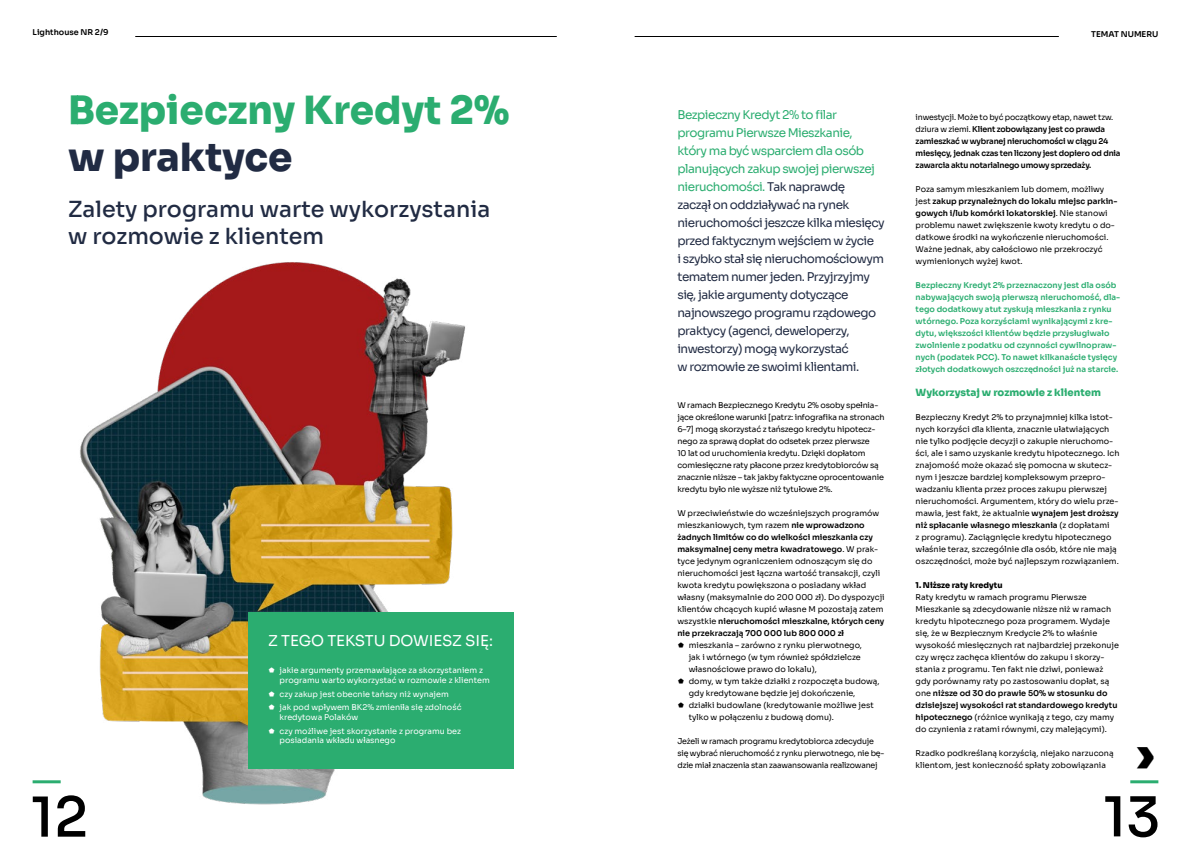
<style>
.page{position:relative;width:1191px;height:842px;background:#fff}
.page>*{position:absolute;margin:0;border:0;box-sizing:border-box;transform-origin:0 0}
.t1{font:500 55px "Sora";color:#000}
.t2{font:800 48px "Sora";color:#000}
.t3{font:800 38.9px "Sora";color:#2bad70}
.t4{font:800 38.9px "Sora";color:#212b43}
.t5{font:500 22.2px/26.6px "Sora";color:#212b43}
.t6{font:15px "Sora";letter-spacing:-.005em;color:#fff}
.t7{font:12px/18px "Sora";letter-spacing:-.04em;color:#212b43}
.t8{font:800 10px "Sora";color:#2bad70}
.t9{font:8px/12px "Sora";color:#000}
.t10{font:8px/12px "Sora";letter-spacing:-.02em;color:#000}
.t11{font:600 8px/12px "Sora";color:#2bad70}
.t12{font:8px/9.6px "Sora";color:#fff}
.t13{font:600 8px/12px "Sora";letter-spacing:-.02em;color:#000}
.t14{font:600 8px "Sora";color:#000}
.t15{font:800 8px "Sora";color:#000}
.s1{color:#2bad70}
.s2{font-weight:600}
.s3{font-weight:400}
</style>
<div class="page">
<hr style="left:135px;top:36px;width:422px;height:1px;background:#000">
<img style="left:32px;top:262px;width:482px;height:543px">
<hr style="left:634px;top:36px;width:424px;height:1px;background:#000">
<div style="left:248px;top:612px;width:265px;height:156px;background:#2bad70"></div>
<hr style="left:33px;top:780px;width:28px;height:3px;background:#2bad70">
<hr style="left:1130px;top:780px;width:28px;height:3px;background:#2bad70">
<p class="t14" style="left:33px;top:26px;width:77px">Lighthouse NR 2/9</p>
<p class="t14" style="left:1091px;top:28px;width:69px">TEMAT NUMERU</p>
<h3 class="t3" style="left:68px;top:78px;width:443px">Bezpieczny Kredyt 2%</h3>
<h3 class="t4" style="left:68px;top:125px;width:226px">w praktyce</h3>
<h3 class="t5" style="left:68px;top:194px;width:424px">Zalety programu warte wykorzystania w rozmowie z klientem</h3>
<h3 class="t6" style="left:268px;top:629px;width:226px">Z TEGO TEKSTU DOWIESZ SIĘ:</h3>
<p class="t12" style="left:279px;top:665px;width:212px">jakie argumenty przemawiające za skorzystaniem z programu warto wykorzystać w rozmowie z klientem</p>
<p class="t12" style="left:279px;top:686px;width:183px;line-height:13.8px">czy zakup jest obecnie tańszy niż wynajem jak pod wpływem BK2% zmieniła się zdolność</p>
<p class="t12" style="left:279px;top:709px;width:183px;line-height:13.9px">kredytowa Polaków<br>czy możliwe jest skorzystanie z programu bez</p>
<p class="t12" style="left:279px;top:735px;width:117px">posiadania wkładu własnego</p>
<p class="t7" style="left:677px;top:105px;width:209px"><span class="s1">Bezpieczny Kredyt 2% to filar programu Pierwsze Mieszkanie, który ma być wsparciem dla osób planujących zakup swojej pierwszej nieruchomości.</span> Tak naprawdę<br>zaczął on oddziaływać na rynek nieruchomości jeszcze kilka miesięcy przed faktycznym wejściem w życie<br>i szybko stał się nieruchomościowym tematem numer jeden. Przyjrzyjmy się, jakie argumenty dotyczące najnowszego programu rządowego praktycy (agenci, deweloperzy, inwestorzy) mogą wykorzystać<br>w rozmowie ze swoimi klientami.</p>
<p class="t10" style="left:677px;top:398px;width:209px">W ramach Bezpiecznego Kredytu 2% osoby spełnia&shy;jące określone warunki [patrz: infografika na stronach 6–7] mogą skorzystać z tańszego kredytu hipotecz&shy;nego za sprawą dopłat do odsetek przez pierwsze<br>10 lat od uruchomienia kredytu. Dzięki dopłatom comiesięczne raty płacone przez kredytobiorców są znacznie niższe – tak jakby faktyczne oprocentowanie kredytu było nie wyższe niż tytułowe 2%.</p>
<p class="t9" style="left:677px;top:506px;width:209px">W przeciwieństwie do wcześniejszych programów mieszkaniowych, tym razem <span class="s2">nie wprowadzono żadnych limitów co do wielkości mieszkania czy maksymalnej ceny metra kwadratowego</span>. W prak&shy;tyce jedynym ograniczeniem odnoszącym się do nieruchomości jest łączna wartość transakcji, czyli kwota kredytu powiększona o posiadany wkład własny (maksymalnie do 200 000 zł). Do dyspozycji klientów chcących kupić własne M pozostają zatem wszystkie <span class="s2">nieruchomości mieszkalne, których ceny nie przekraczają 700 000 lub 800 000 zł</span></p>
<p class="t9" style="left:689px;top:638px;width:192px">mieszkania – zarówno z rynku pierwotnego,<br>jak i wtórnego (w tym również spółdzielcze własnościowe prawo do lokalu),<br>domy, w tym także działki z rozpoczęta budową, gdy kredytowane będzie jej dokończenie, działki budowlane (kredytowanie możliwe jest tylko w połączeniu z budową domu).</p>
<p class="t10" style="left:677px;top:734px;width:208px">Jeżeli w ramach programu kredytobiorca zdecyduje się wybrać nieruchomość z rynku pierwotnego, nie bę&shy;dzie miał znaczenia stan zaawansowania realizowanej</p>
<p class="t13" style="left:915px;top:110px;width:206px"><span class="s3">inwestycji. Może to być początkowy etap, nawet tzw. dziura w ziemi.</span> Klient zobowiązany jest co prawda zamieszkać w wybranej nieruchomości w ciągu 24 miesięcy, jednak czas ten liczony jest dopiero od dnia zawarcia aktu notarialnego umowy sprzedaży.</p>
<p class="t9" style="left:915px;top:182px;width:203px">Poza samym mieszkaniem lub domem, możliwy jest <span class="s2">zakup przynależnych do lokalu miejsc parkin&shy;gowych i/lub komórki lokatorskiej</span>. Nie stanowi problemu nawet zwiększenie kwoty kredytu o do&shy;datkowe środki na wykończenie nieruchomości.<br>Ważne jednak, aby całościowo nie przekroczyć wymienionych wyżej kwot.</p>
<p class="t11" style="left:915px;top:278px;width:206px">Bezpieczny Kredyt 2% przeznaczony jest dla osób nabywających swoją pierwszą nieruchomość, dla&shy;tego dodatkowy atut zyskują mieszkania z rynku wtórnego. Poza korzyściami wynikającymi z kre&shy;dytu, większości klientów będzie przysługiwało zwolnienie z podatku od czynności cywilnopraw&shy;nych (podatek PCC). To nawet kilkanaście tysięcy złotych dodatkowych oszczędności już na starcie.</p>
<p class="t8" style="left:915px;top:384px;width:187px">Wykorzystaj w rozmowie z klientem</p>
<p class="t9" style="left:915px;top:410px;width:205px">Bezpieczny Kredyt 2% to przynajmniej kilka istot&shy;nych korzyści dla klienta, znacznie ułatwiających nie tylko podjęcie decyzji o zakupie nieruchomo&shy;ści, ale i samo uzyskanie kredytu hipotecznego. Ich znajomość może okazać się pomocna w skutecz&shy;nym i jeszcze bardziej kompleksowym przepro&shy;wadzaniu klienta przez proces zakupu pierwszej nieruchomości. Argumentem, który do wielu prze&shy;mawia, jest fakt, że aktualnie <span class="s2">wynajem jest droższy niż spłacanie własnego mieszkania</span> (z dopłatami<br>z programu). Zaciągnięcie kredytu hipotecznego właśnie teraz, szczególnie dla osób, które nie mają oszczędności, może być najlepszym rozwiązaniem.</p>
<p class="t15" style="left:915px;top:579px;width:88px">1. Niższe raty kredytu</p>
<p class="t9" style="left:915px;top:590px;width:205px">Raty kredytu w ramach programu Pierwsze Mieszkanie są zdecydowanie niższe niż w ramach kredytu hipotecznego poza programem. Wydaje się, że w Bezpiecznym Kredycie 2% to właśnie wysokość miesięcznych rat najbardziej przekonuje czy wręcz zachęca klientów do zakupu i skorzy&shy;stania z programu. Ten fakt nie dziwi, ponieważ gdy porównamy raty po zastosowaniu dopłat, są one <span class="s2">niższe od 30 do prawie 50% w stosunku do dzisiejszej wysokości rat standardowego kredytu hipotecznego</span> (różnice wynikają z tego, czy mamy do czynienia z ratami równymi, czy malejącymi).</p>
<p class="t9" style="left:915px;top:746px;width:199px">Rzadko podkreślaną korzyścią, niejako narzuconą klientom, jest konieczność spłaty zobowiązania</p>
<h2 class="t2" style="left:1136px;top:713px;width:20px">›</h2>
<h1 class="t1" style="left:31px;top:772px;width:59px">12</h1>
<h1 class="t1" style="left:1103px;top:771px;width:59px">13</h1>
</div>
